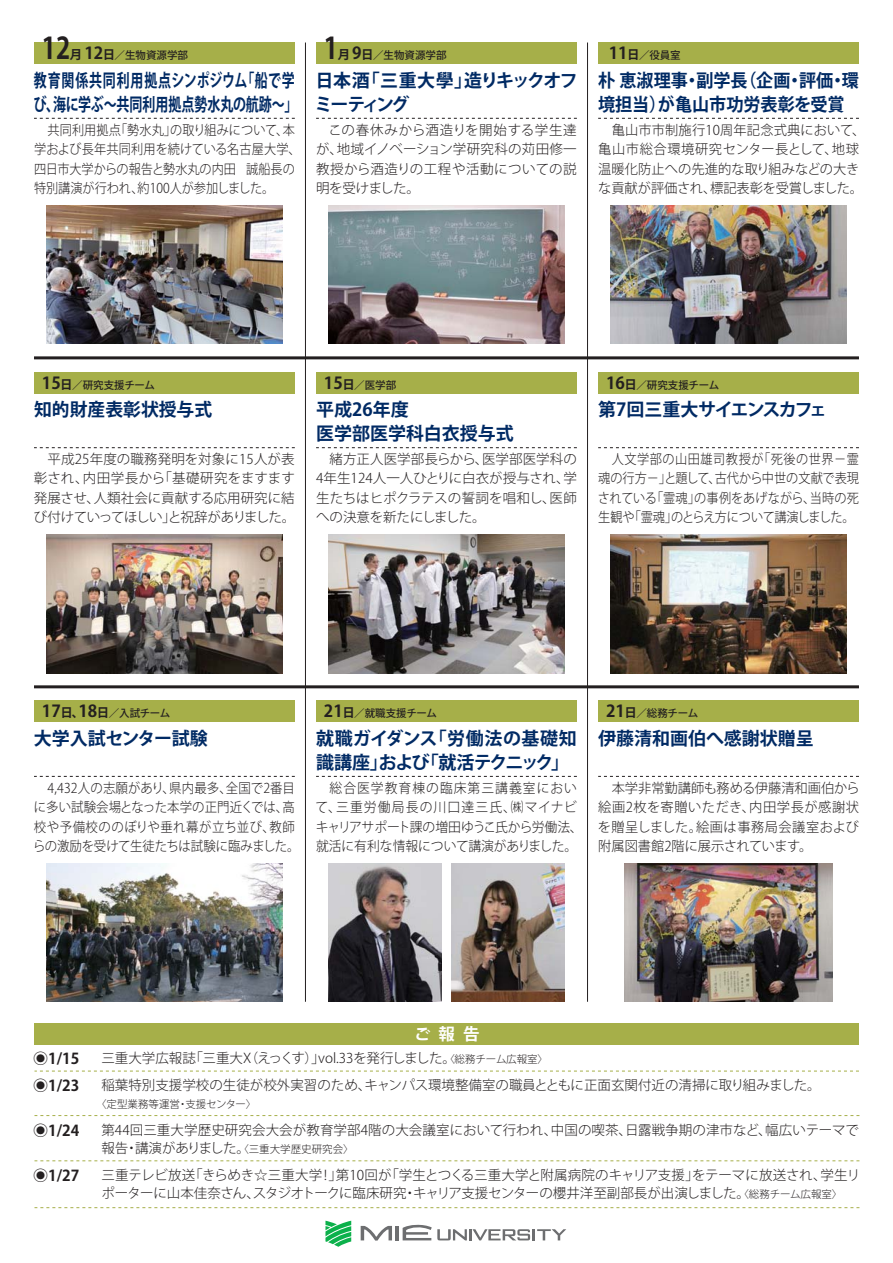
<style>
.page{position:relative;width:893px;height:1263px;background:#fff}
.page>*{position:absolute;margin:0;border:0;box-sizing:border-box;transform-origin:0 0}
.t1{font:29.7px "Koz Go Pro Bold 90 pv RKSJ H";color:#231f20;scale:.83 1}
.t2{font:18px/24px "Koz Go Pro Bold 90 pv RKSJ H";color:#002a64}
.t3{font:18px/24px "Koz Go Pro Bold 90 pv RKSJ H";color:#002a64;scale:.72 1}
.t4{font:18px/24px "Koz Go Pro Bold 90 pv RKSJ H";color:#002a64;scale:.95 1}
.t5{font:18px/24px "Koz Go Pro Bold 90 pv RKSJ H";letter-spacing:-.02em;color:#002a64}
.t6{font:18px/24px "Koz Go Pro Bold 90 pv RKSJ H";letter-spacing:-.095em;color:#002a64}
.t7{font:18px "Koz Go Pro Bold 90 pv RKSJ H";letter-spacing:-.08em;color:#002a64}
.t8{font:16.5px "Koz Go Pro Bold 90 pv RKSJ H";color:#fff}
.t9{font:15px/27px "Koz Go Pro Bold 90 pv RKSJ H";color:#231f20}
.t10{font:13.5px/19.5px "Koz Go Pro Light 90 pv RKSJ H";color:#231f20}
.t11{font:13.5px/19.5px "Koz Go Pro Light 90 pv RKSJ H";color:#231f20;scale:.9 1}
.t12{font:13.5px/19.5px "Koz Go Pro Light 90 pv RKSJ H";color:#231f20;scale:.92 1}
.t13{font:13.5px/19.5px "Koz Go Pro Light 90 pv RKSJ H";color:#231f20;text-align:center;scale:.95 1}
.t14{font:10.5px "Koz Go Pro Medium 90 pv RKSJ H";color:#231f20}
.t15{font:10.5px "Koz Go Pro Light 90 pv RKSJ H";color:#231f20}
.s1{font-family:"Koz Go Pro Bold 90 pv RKSJ H";font-size:12.3px}
.s2{font-family:"Koz Go Pro Bold 90 pv RKSJ H";font-size:16.5px}
.s3{font-family:"Koz Go Pro Regular 90 pv RKSJ H"}
.s4{font-size:10.5px}
</style>
<div class="page">
<svg style="left:361px;top:1226px;width:31px;height:14px"></svg>
<hr style="left:396px;top:1226px;width:3px;height:14px;background:#6d6e70">
<svg style="left:403px;top:1224px;width:163px;height:16px"></svg>
<svg style="left:325px;top:1221px;width:26px;height:26px"></svg>
<div style="left:598px;top:372px;width:261px;height:21px;background:#a6af49"></div>
<div style="left:316px;top:372px;width:261px;height:21px;background:#a6af49"></div>
<div style="left:316px;top:43px;width:261px;height:21px;background:#a6af49"></div>
<div style="left:34px;top:43px;width:261px;height:21px;background:#a6af49"></div>
<hr style="left:34px;top:356px;width:825px;height:3px;background:#231f20">
<hr style="left:34px;top:685px;width:825px;height:3px;background:#231f20">
<hr style="left:305px;top:43px;width:1px;height:959px;background:#231f20">
<hr style="left:587px;top:43px;width:1px;height:959px;background:#231f20">
<div style="left:598px;top:43px;width:261px;height:21px;background:#a6af49"></div>
<div style="left:34px;top:372px;width:261px;height:21px;background:#a6af49"></div>
<div style="left:598px;top:701px;width:261px;height:21px;background:#a6af49"></div>
<div style="left:34px;top:701px;width:261px;height:21px;background:#a6af49"></div>
<div style="left:316px;top:701px;width:261px;height:21px;background:#a6af49"></div>
<img style="left:624px;top:863px;width:209px;height:139px">
<img style="left:329px;top:205px;width:235px;height:139px">
<img style="left:329px;top:534px;width:235px;height:139px">
<img style="left:47px;top:534px;width:235px;height:139px">
<img style="left:47px;top:863px;width:235px;height:139px">
<img style="left:611px;top:205px;width:235px;height:139px">
<img style="left:611px;top:534px;width:235px;height:139px">
<img style="left:47px;top:205px;width:235px;height:139px">
<img style="left:451px;top:863px;width:113px;height:139px">
<img style="left:329px;top:863px;width:113px;height:139px">
<div style="left:34px;top:1024px;width:825px;height:21px;background:#a6af49"></div>
<svg style="left:34px;top:1160px;width:825px;height:1px"></svg>
<svg style="left:34px;top:1071px;width:825px;height:1px"></svg>
<svg style="left:34px;top:1115px;width:825px;height:1px"></svg>
<svg style="left:34px;top:1207px;width:825px;height:1px"></svg>
<svg style="left:598px;top:447px;width:261px;height:1px"></svg>
<svg style="left:598px;top:118px;width:261px;height:1px"></svg>
<svg style="left:316px;top:447px;width:261px;height:1px"></svg>
<svg style="left:34px;top:447px;width:261px;height:1px"></svg>
<svg style="left:598px;top:776px;width:261px;height:1px"></svg>
<svg style="left:34px;top:776px;width:261px;height:1px"></svg>
<svg style="left:316px;top:776px;width:261px;height:1px"></svg>
<svg style="left:34px;top:118px;width:261px;height:1px"></svg>
<svg style="left:316px;top:118px;width:261px;height:1px"></svg>
<h1 class="t1" style="left:42px;top:37px;width:36px">12</h1>
<p class="t14" style="left:70px;top:51px;width:120px"><span class="s1">月</span> <span class="s2">12</span><span class="s1">日</span>／生物資源学部</p>
<h2 class="t3" style="left:34px;top:71px;width:368px">教育関係共同利用拠点シンポジウム「船で学び、海に学ぶ～共同利用拠点勢水丸の航跡～」</h2>
<p class="t11" style="left:34px;top:122px;width:298px;text-indent:13px">共同利用拠点「勢水丸」の取り組みについて、本学および長年共同利用を続けている名古屋大学、四日市大学からの報告と勢水丸の内田 誠船長の特別講演が行われ、約100人が参加しました。</p>
<h1 class="t1" style="left:324px;top:37px;width:19px">1</h1>
<p class="t14" style="left:338px;top:51px;width:110px"><span class="s1">月</span> <span class="s2">9</span><span class="s1">日</span>／生物資源学部</p>
<h2 class="t6" style="left:314px;top:71px;width:265px">日本酒「三重大學」造りキックオフミーティング</h2>
<p class="t10" style="left:316px;top:122px;width:262px;text-align:justify;text-indent:13px">この春休みから酒造りを開始する学生達が、地域イノベーション学研究科の苅田修一教授から酒造りの工程や活動についての説明を受けました。</p>
<p class="t14" style="left:609px;top:51px;width:73px"><span class="s2">11</span><span class="s1">日</span>／役員室</p>
<h2 class="t4" style="left:598px;top:71px;width:276px">朴 恵淑理事・副学長（企画・評価・環境担当）が亀山市功労表彰を受賞</h2>
<p class="t10" style="left:598px;top:122px;width:269px;text-indent:13px">亀山市市制施行10周年記念式典において、亀山市総合環境研究センター長として、地球温暖化防止への先進的な取り組みなどの大きな貢献が評価され、標記表彰を受賞しました。</p>
<p class="t14" style="left:42px;top:381px;width:114px"><span class="s2">15</span><span class="s1">日</span>／研究支援チーム</p>
<h2 class="t2" style="left:34px;top:400px;width:180px">知的財産表彰状授与式</h2>
<p class="t10" style="left:34px;top:451px;width:263px;text-align:justify;text-indent:13px">平成25年度の職務発明を対象に15人が表彰され、内田学長から「基礎研究をますます発展させ、人類社会に貢献する応用研究に結び付けていってほしい」と祝辞がありました。</p>
<p class="t14" style="left:324px;top:381px;width:74px"><span class="s2">15</span><span class="s1">日</span>／医学部</p>
<h2 class="t2" style="left:316px;top:400px;width:199px">平成26年度<br>医学部医学科白衣授与式</h2>
<p class="t10" style="left:316px;top:451px;width:262px;text-align:justify;text-indent:14px">緒方正人医学部長らから、医学部医学科の4年生124人一人ひとりに白衣が授与され、学生たちはヒポクラテスの誓詞を唱和し、医師への決意を新たにしました。</p>
<p class="t14" style="left:606px;top:381px;width:114px"><span class="s2">16</span><span class="s1">日</span>／研究支援チーム</p>
<h2 class="t7" style="left:598px;top:403px;width:230px">第7回三重大サイエンスカフェ</h2>
<p class="t11" style="left:598px;top:451px;width:292px;text-align:justify;text-indent:14px">人文学部の山田雄司教授が「死後の世界－霊魂の行方－」と題して、古代から中世の文献で表現されている「霊魂」の事例をあげながら、当時の死生観や「霊魂」のとらえ方について講演しました。</p>
<p class="t14" style="left:42px;top:709px;width:130px"><span class="s2">17</span><span class="s1">日、</span><span class="s2">18</span><span class="s1">日</span>／入試チーム</p>
<h2 class="t2" style="left:34px;top:729px;width:175px">大学入試センター試験</h2>
<p class="t12" style="left:33px;top:780px;width:291px;text-indent:14px">4,432人の志願があり、県内最多、全国で2番目に多い試験会場となった本学の正門近くでは、高校や予備校ののぼりや垂れ幕が立ち並び、教師らの激励を受けて生徒たちは試験に臨みました。</p>
<p class="t14" style="left:324px;top:709px;width:114px"><span class="s2">21</span><span class="s1">日</span>／就職支援チーム</p>
<h2 class="t5" style="left:316px;top:729px;width:262px">就職ガイダンス「労働法の基礎知識講座」および「就活テクニック」</h2>
<p class="t13" style="left:316px;top:780px;width:283px">総合医学教育棟の臨床第三講義室におい<br>て、三重労働局長の川口達三氏、㈱マイナビキャリアサポート課の増田ゆうこ氏から労働法、就活に有利な情報について講演がありました。</p>
<p class="t14" style="left:606px;top:709px;width:93px"><span class="s2">21</span><span class="s1">日</span>／総務チーム</p>
<h2 class="t2" style="left:598px;top:728px;width:217px">伊藤清和画伯へ感謝状贈呈</h2>
<p class="t10" style="left:598px;top:779px;width:263px;text-align:justify;text-indent:14px">本学非常勤講師も務める伊藤清和画伯から絵画2枚を寄贈いただき、内田学長が感謝状を贈呈しました。絵画は事務局会議室および附属図書館2階に展示されています。</p>
<p class="t8" style="left:414px;top:1028px;width:67px">ご報告</p>
<p class="t9" style="left:33px;top:1047px;width:48px"><span class="s3">◉</span>1/15 <span class="s3">◉</span>1/23</p>
<p class="t9" style="left:33px;top:1119px;width:48px"><span class="s3">◉</span>1/24</p>
<p class="t9" style="left:33px;top:1164px;width:48px"><span class="s3">◉</span>1/27</p>
<p class="t10" style="left:101px;top:1046px;width:721px;line-height:27px">三重大学広報誌「三重大X（えっくす）」vol.33を発行しました。<span class="s4">〈総務チーム広報室〉<br></span>稲葉特別支援学校の生徒が校外実習のため、キャンパス環境整備室の職員とともに正面玄関付近の清掃に取り組みました。</p>
<p class="t15" style="left:96px;top:1100px;width:161px">〈定型業務等運営・支援センター〉</p>
<p class="t10" style="left:101px;top:1122px;width:759px;line-height:18px">第44回三重大学歴史研究会大会が教育学部4階の大会議室において行われ、中国の喫茶、日露戦争期の津市など、幅広いテーマで報告・講演がありました。<span class="s4">〈三重大学歴史研究会〉</span></p>
<p class="t10" style="left:101px;top:1167px;width:760px;line-height:18px">三重テレビ放送「きらめき☆三重大学！」第10回が「学生とつくる三重大学と附属病院のキャリア支援」をテーマに放送され、学生リポーターに山本佳奈さん、スタジオトークに臨床研究・キャリア支援センターの櫻井洋至副部長が出演しました。<span class="s4">〈総務チーム広報室〉</span></p>
</div>
